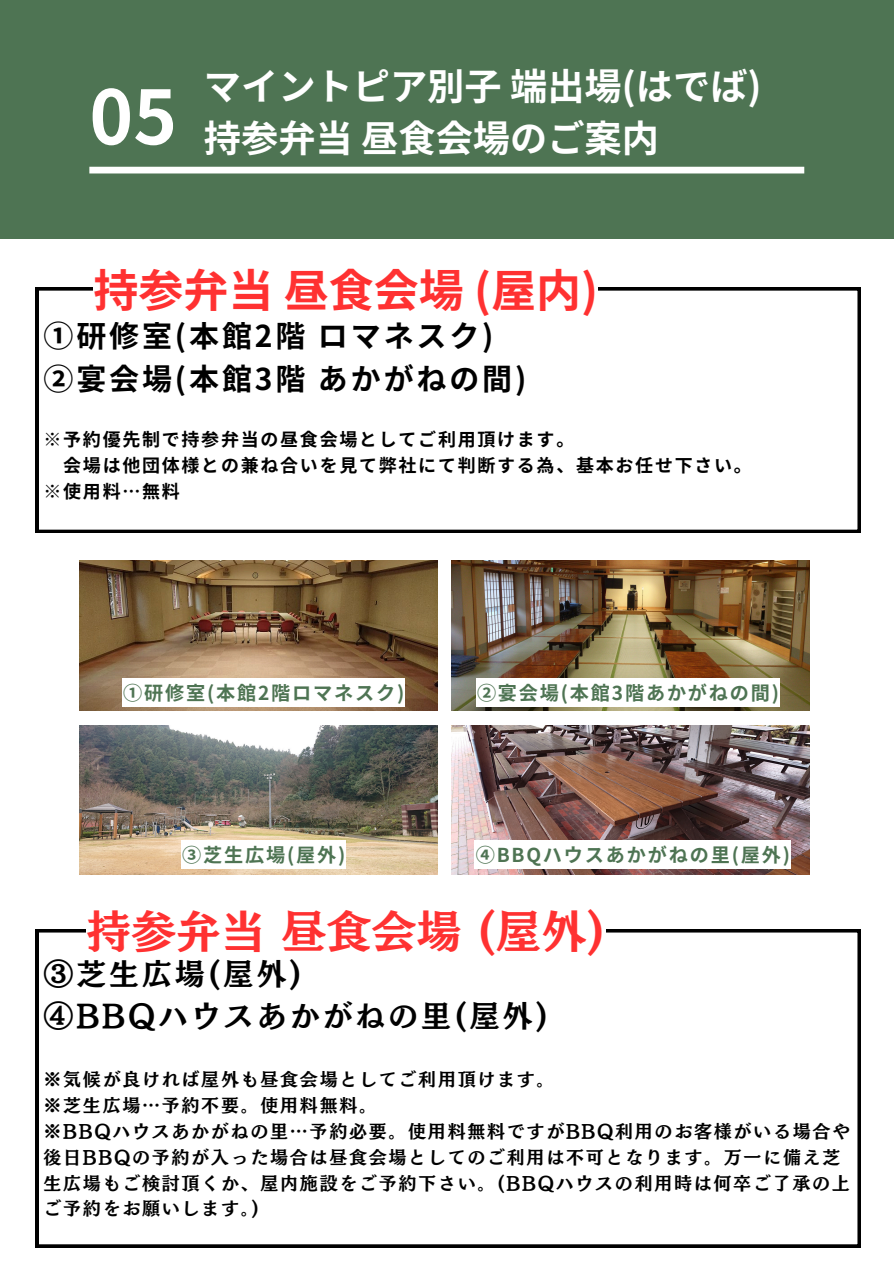
<style>
.page{position:relative;width:894px;height:1264px;background:#fff}
.page>*{position:absolute;margin:0;border:0;box-sizing:border-box;transform-origin:0 0}
.t1{font:700 74.4px "Source Han Sans JP";color:#fff}
.t2{font:700 45px "Source Han Sans JP";color:#ff3131}
.t3{font:45px "Canva Mode Min B Std B";color:#ff3131}
.t4{font:700 37.2px/51.8px "Source Han Sans JP";color:#fff}
.t5{font:700 30px/42.8px "Source Han Sans JP";letter-spacing:.095em;color:#000}
.t6{font:30px/42.8px "Canva Mode Min B Std B";letter-spacing:.095em;color:#000}
.t7{font:700 19.2px "Source Han Sans JP";letter-spacing:.095em;color:#4e7453}
.t8{font:18px/25.8px "Canva Mode Min B Std B";letter-spacing:.095em;color:#000}
.t9{font:700 18px "Source Han Sans JP";letter-spacing:.095em;color:#000}
</style>
<div class="page">
<img style="left:80px;top:560px;width:357px;height:150px">
<img style="left:451px;top:560px;width:358px;height:150px">
<img style="left:80px;top:725px;width:357px;height:149px">
<img style="left:451px;top:725px;width:358px;height:149px">
<div style="left:0;top:0;width:893px;height:239px;background:#4e7453"></div>
<div style="left:89px;top:167px;width:715px;height:6px;background:#fff"></div>
<svg style="left:36px;top:287px;width:824px;height:245px"></svg>
<div style="left:93px;top:255px;width:505px;height:67px;background:#fff"></div>
<div style="left:122px;top:678px;width:283px;height:28px;background:#fff"></div>
<div style="left:476px;top:678px;width:303px;height:28px;background:#fff"></div>
<div style="left:181px;top:840px;width:165px;height:28px;background:#fff"></div>
<div style="left:474px;top:840px;width:316px;height:28px;background:#fff"></div>
<svg style="left:36px;top:929px;width:824px;height:318px"></svg>
<div style="left:86px;top:908px;width:519px;height:45px;background:#fff"></div>
<p class="t1" style="left:89px;top:58px;width:89px">05</p>
<p class="t4" style="left:204px;top:58px;width:559px">マイントピア別子端出場(はでば)持参弁当昼食会場のご案内</p>
<h4 class="t2" style="left:93px;top:255px;width:506px">持参弁当昼食会場 (屋内)</h4>
<h2 class="t5" style="left:43px;top:313px;width:484px">①研修室(本館2階ロマネスク)<br>②宴会場(本館3階あかがねの間)</h2>
<p class="t9" style="left:43px;top:425px;width:532px">※予約優先制で持参弁当の昼食会場としてご利用頂けます。</p>
<p class="t9" style="left:63px;top:451px;width:690px">会場は他団体様との兼ね合いを見て弊社にて判断する為、基本お任せ下さい。</p>
<h1 class="t9" style="left:43px;top:477px;width:138px">※使用料…無料</h1>
<p class="t7" style="left:123px;top:677px;width:282px">①研修室(本館2階ロマネスク)</p>
<p class="t7" style="left:477px;top:677px;width:303px">②宴会場(本館3階あかがねの間)</p>
<h5 class="t7" style="left:182px;top:839px;width:165px">③芝生広場(屋外)</h5>
<h5 class="t7" style="left:475px;top:839px;width:316px">④BBQハウスあかがねの里(屋外)</h5>
<h1 class="t3" style="left:86px;top:908px;width:521px">持参弁当昼食会場 (屋外)</h1>
<h5 class="t6" style="left:43px;top:951px;width:506px">③芝生広場(屋外)<br>④BBQハウスあかがねの里(屋外)</h5>
<h5 class="t8" style="left:43px;top:1066px;width:808px">※気候が良ければ屋外も昼食会場としてご利用頂けます。<br>※芝生広場…予約不要。使用料無料。<br>※BBQハウスあかがねの里…予約必要。使用料無料ですがBBQ利用のお客様がいる場合や後日 BBQの予約が入った場合は昼食会場としてのご利用は不可となります。万一に備え芝生広場もご検討頂くか、屋内施設をご予約下さい。(BBQハウスの利用時は何卒ご了承の上ご予約をお願いします。)</h5>
</div>
